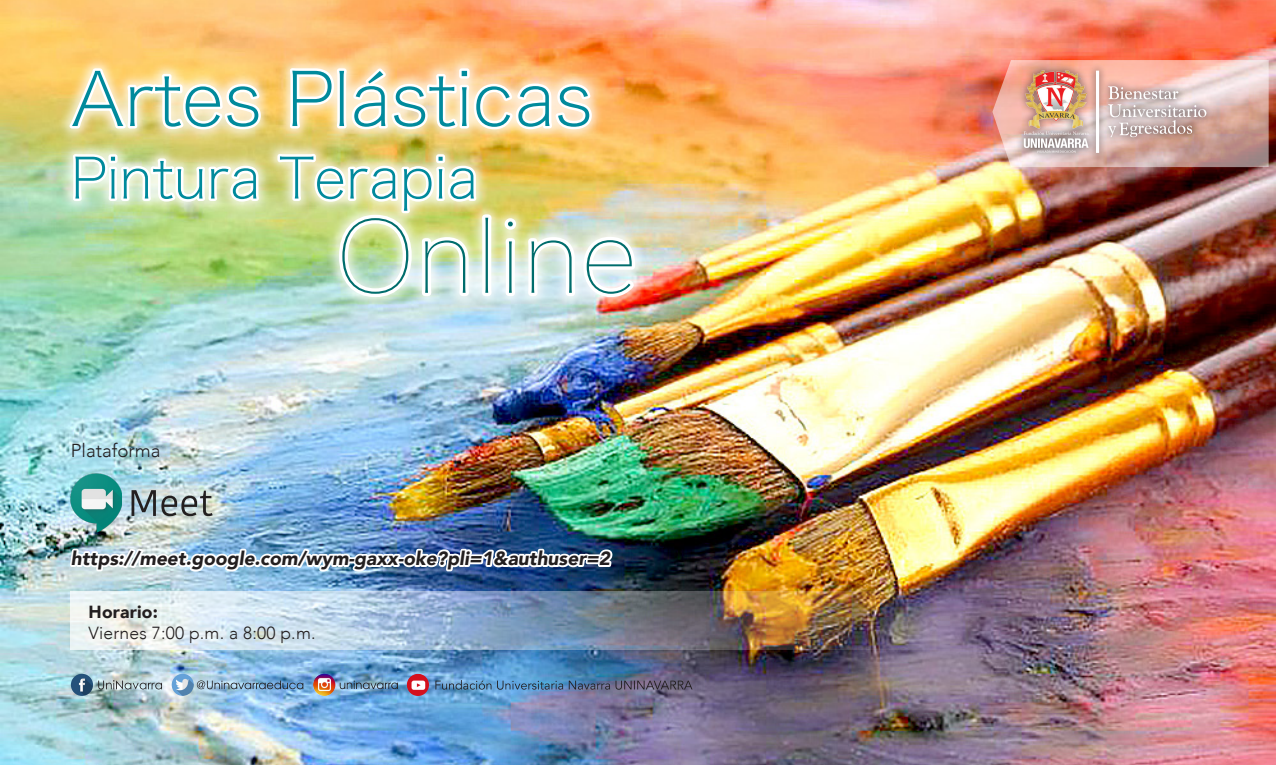
<style>
.page{position:relative;width:1276px;height:765px;background:#fff}
.page>*{position:absolute;margin:0;border:0;box-sizing:border-box;transform-origin:0 0}
.t1{font:98.75px "Hiragino Sans W0";color:#006d6c}
.t2{font:74.25px "Hiragino Sans W1";color:#008a9c}
.t3{font:56.25px "Hiragino Sans W1";color:#008a9c}
.t4{font:italic 900 19.12px "Avenir";color:#231f20}
.t5{font:300 18.75px "Avenir";color:#231f20}
.t6{font:300 17.5px "Avenir";letter-spacing:.01em;color:#231f20}
.t7{font:900 17.5px "Avenir";letter-spacing:.01em;color:#231f20}
</style>
<div class="page">
<img style="left:0;top:0;width:1276px;height:765px">
<div style="left:56px;top:55px;width:592px;height:256px;background:#fff;opacity:.75"></div>
<svg style="left:63px;top:59px;width:200px;height:74px"></svg>
<svg style="left:286px;top:64px;width:308px;height:69px"></svg>
<svg style="left:69px;top:151px;width:193px;height:61px"></svg>
<img style="left:275px;top:150px;width:220px;height:150px">
<svg style="left:501px;top:215px;width:138px;height:85px"></svg>
<svg style="left:340px;top:681px;width:58px;height:8px"></svg>
<svg style="left:197px;top:680px;width:106px;height:9px"></svg>
<svg style="left:98px;top:680px;width:64px;height:10px"></svg>
<img style="left:71px;top:674px;width:22px;height:22px;border-radius:11px">
<img style="left:172px;top:674px;width:22px;height:22px;border-radius:11px">
<img style="left:313px;top:674px;width:22px;height:22px;border-radius:11px">
<img style="left:407px;top:674px;width:22px;height:22px;border-radius:11px">
<svg style="left:435px;top:680px;width:257px;height:10px;background:#587497"></svg>
<img style="left:71px;top:591px;width:912px;height:59px">
<img style="left:71px;top:474px;width:51px;height:16px">
<img style="left:67px;top:490px;width:548px;height:133px">
<img style="left:992px;top:60px;width:276px;height:107px">
<p class="t2" style="left:71px;top:34px;width:523px">Artes Plásticas</p>
<p class="t3" style="left:71px;top:129px;width:408px">Pintura Terapia</p>
<p class="t1" style="left:335px;top:184px;width:304px">Online</p>
<p class="t5" style="left:71px;top:440px;width:91px">Plataforma</p>
<p class="t4" style="left:71px;top:543px;width:541px">https://meet.google.com/wym-gaxx-oke?pli=1&amp;authuser=2</p>
<p class="t7" style="left:89px;top:597px;width:71px">Horario:</p>
<p class="t6" style="left:89px;top:622px;width:228px">Viernes 7:00 p.m. a 8:00 p.m.</p>
</div>
